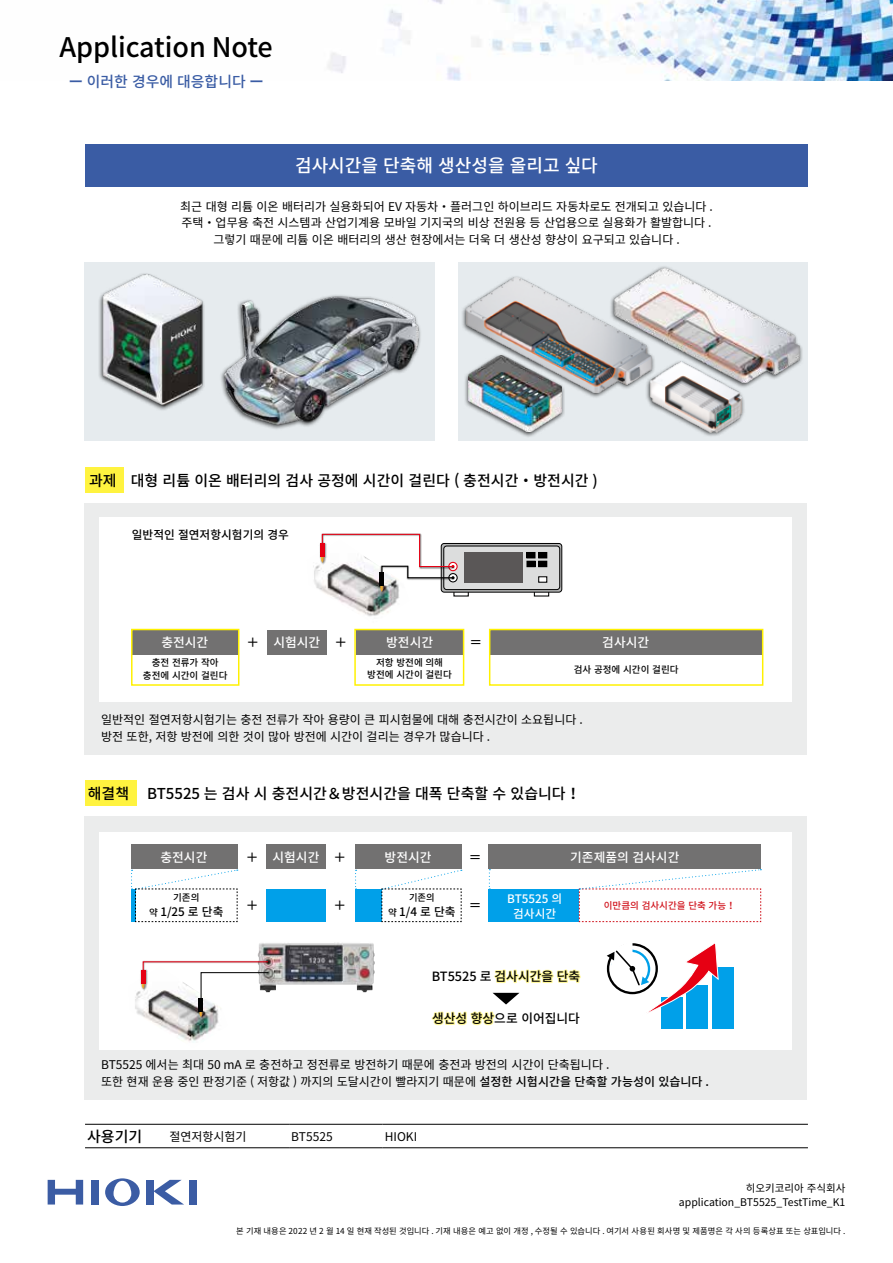
<style>
.page{position:relative;width:893px;height:1263px;background:#fff}
.page>*{position:absolute;margin:0;border:0;box-sizing:border-box;transform-origin:0 0}
.t1{font:500 27px "Noto Sans CJ Kkr";letter-spacing:-.005em;color:#000}
.t2{font:500 18px "Noto Sans CJ Kkr";color:#fff}
.t3{font:500 15px "Noto Sans CJ Kkr";color:#000}
.t4{font:500 14.85px "Noto Sans CJ Kkr";color:#3a5ca4}
.t5{font:500 12.75px "Noto Sans CJ Kkr";color:#fff}
.t6{font:500 12.75px "Noto Sans CJ Kkr";color:#000}
.t7{font:12px/16.5px "Noto Sans CJ Kkr";color:#000}
.t8{font:500 11.7px "Noto Sans CJ Kkr";color:#000}
.t9{font:500 11.7px "Noto Sans CJ Kkr";color:#fff}
.t10{font:10.5px/13.5px "Noto Sans CJ Kkr";color:#000;text-align:right}
.t11{font:500 9.6px/12.8px "Noto Sans CJ Kkr";color:#000;text-align:center}
.t12{font:500 9.6px "Noto Sans CJ Kkr";color:#d0121b}
.t13{font:8.25px "Noto Sans CJ Kkr";letter-spacing:.005em;color:#000}
.s1{color:#fff899}
.s2{font-weight:500}
</style>
<div class="page">
<svg style="left:48px;top:1180px;width:35px;height:24px"></svg>
<div style="left:91px;top:1180px;width:8px;height:24px;background:#3b5ca4"></div>
<svg style="left:105px;top:1178px;width:35px;height:28px"></svg>
<div style="left:146px;top:1180px;width:7px;height:24px;background:#3b5ca4"></div>
<svg style="left:153px;top:1180px;width:30px;height:24px"></svg>
<div style="left:189px;top:1180px;width:7px;height:24px;background:#3b5ca4"></div>
<img style="left:328px;top:0;width:565px;height:81px">
<div style="left:84px;top:816px;width:723px;height:284px;background:#ebecec"></div>
<div style="left:100px;top:832px;width:692px;height:217px;background:#fff"></div>
<div style="left:84px;top:503px;width:723px;height:252px;background:#ebecec"></div>
<div style="left:85px;top:467px;width:38px;height:26px;background:#fff33f"></div>
<hr style="left:85px;top:1124px;width:204px;height:1px;background:#000">
<hr style="left:289px;top:1124px;width:94px;height:1px;background:#000">
<hr style="left:383px;top:1124px;width:425px;height:1px;background:#000">
<hr style="left:85px;top:1147px;width:204px;height:1px;background:#000">
<hr style="left:289px;top:1147px;width:94px;height:1px;background:#000">
<hr style="left:383px;top:1147px;width:425px;height:1px;background:#000">
<div style="left:85px;top:144px;width:723px;height:43px;background:#3a5ca4"></div>
<div style="left:85px;top:781px;width:51px;height:25px;background:#fff33f"></div>
<div style="left:100px;top:517px;width:692px;height:185px;background:#fff"></div>
<div style="left:458px;top:262px;width:349px;height:178px;background:#e6ebee"></div>
<div style="left:84px;top:262px;width:351px;height:178px;background:#e6ebee"></div>
<img style="left:99px;top:273px;width:106px;height:137px">
<div style="left:645px;top:360px;width:101px;height:78px;background:#000;opacity:.75"></div>
<img style="left:650px;top:388px;width:92px;height:44px">
<div style="left:609px;top:265px;width:194px;height:123px;background:#000;opacity:.75"></div>
<img style="left:614px;top:267px;width:186px;height:115px">
<div style="left:489px;top:889px;width:90px;height:33px;background:#00a0e9"></div>
<div style="left:355px;top:889px;width:27px;height:33px;background:#00a0e9"></div>
<svg style="left:355px;top:870px;width:2px;height:19px"></svg>
<svg style="left:131px;top:869px;width:107px;height:53px"></svg>
<svg style="left:381px;top:869px;width:81px;height:53px"></svg>
<div style="left:489px;top:845px;width:272px;height:24px;background:#727171"></div>
<div style="left:131px;top:845px;width:106px;height:24px;background:#727171"></div>
<div style="left:266px;top:845px;width:60px;height:24px;background:#727171"></div>
<div style="left:355px;top:845px;width:106px;height:24px;background:#727171"></div>
<div style="left:266px;top:889px;width:60px;height:33px;background:#00a0e9"></div>
<svg style="left:489px;top:869px;width:1px;height:20px"></svg>
<svg style="left:579px;top:869px;width:182px;height:53px"></svg>
<div style="left:534px;top:591px;width:15px;height:5px;border:1px solid #000"></div>
<div style="left:441px;top:543px;width:121px;height:49px;border:1px solid #000;border-radius:3px"></div>
<div style="left:444px;top:546px;width:116px;height:44px;background:#dcdddd;border-radius:3px"></div>
<div style="left:443px;top:546px;width:117px;height:44px;border:1px solid #000;border-radius:3px"></div>
<div style="left:448px;top:562px;width:10px;height:9px;border:1px solid #e60013;border-radius:50%"></div>
<div style="left:448px;top:573px;width:10px;height:9px;border:1px solid #000;border-radius:50%"></div>
<div style="left:464px;top:552px;width:58px;height:30px;background:#5a5757"></div>
<div style="left:527px;top:552px;width:8px;height:6px;background:#000"></div>
<div style="left:526px;top:552px;width:9px;height:6px;border:1px solid #000"></div>
<div style="left:539px;top:552px;width:8px;height:6px;background:#000"></div>
<div style="left:538px;top:552px;width:9px;height:6px;border:1px solid #000"></div>
<div style="left:527px;top:561px;width:8px;height:6px;background:#000"></div>
<div style="left:526px;top:561px;width:10px;height:6px;border:1px solid #000"></div>
<div style="left:539px;top:561px;width:8px;height:6px;background:#000"></div>
<div style="left:538px;top:561px;width:9px;height:6px;border:1px solid #000"></div>
<div style="left:539px;top:577px;width:8px;height:5px;background:#fff"></div>
<div style="left:538px;top:576px;width:9px;height:7px;border:1px solid #000"></div>
<img style="left:313px;top:565px;width:86px;height:51px">
<img style="left:319px;top:544px;width:2px;height:18px">
<div style="left:320px;top:543px;width:5px;height:14px;background:#e60013"></div>
<img style="left:455px;top:564px;width:1px;height:17px">
<svg style="left:321px;top:533px;width:134px;height:59px"></svg>
<img style="left:258px;top:943px;width:2px;height:17px">
<img style="left:135px;top:991px;width:84px;height:52px">
<img style="left:144px;top:960px;width:127px;height:23px">
<img style="left:140px;top:969px;width:2px;height:19px">
<hr style="left:141px;top:970px;width:4px;height:13px;background:#e60013">
<svg style="left:142px;top:961px;width:127px;height:56px"></svg>
<hr style="left:199px;top:998px;width:4px;height:14px;background:#000">
<div style="left:661px;top:997px;width:22px;height:32px;background:#00a0e9"></div>
<div style="left:686px;top:986px;width:22px;height:43px;background:#00a0e9"></div>
<div style="left:712px;top:967px;width:22px;height:62px;background:#00a0e9"></div>
<svg style="left:607px;top:943px;width:112px;height:70px"></svg>
<svg style="left:493px;top:993px;width:26px;height:11px"></svg>
<div style="left:490px;top:630px;width:272px;height:24px;background:#727171"></div>
<div style="left:132px;top:630px;width:106px;height:24px;background:#727171"></div>
<div style="left:267px;top:630px;width:60px;height:24px;background:#727171"></div>
<div style="left:356px;top:630px;width:106px;height:24px;background:#727171"></div>
<div style="left:131px;top:629px;width:108px;height:57px;border:1px solid #fff100"></div>
<div style="left:354px;top:629px;width:110px;height:57px;border:1px solid #fff100"></div>
<div style="left:489px;top:629px;width:274px;height:57px;border:1px solid #fff100"></div>
<div style="left:464px;top:353px;width:101px;height:85px;background:#000;opacity:.75"></div>
<img style="left:469px;top:399px;width:92px;height:33px">
<div style="left:461px;top:276px;width:195px;height:123px;background:#000;opacity:.75"></div>
<img style="left:466px;top:278px;width:186px;height:115px">
<img style="left:210px;top:295px;width:225px;height:146px">
<h1 class="t1" style="left:60px;top:31px;width:215px">Application Note</h1>
<p class="t4" style="left:69px;top:73px;width:197px">ー 이러한 경우에 대응합니다 ー</p>
<h2 class="t2" style="left:295px;top:156px;width:304px">검사시간을 단축해 생산성을 올리고 싶다</h2>
<p class="t7" style="left:180px;top:199px;width:534px;text-align:center">최근 대형 리튬 이온 배터리가 실용화되어 EV 자동차・플러그인 하이브리드 자동차로도 전개되고 있습니다 . 주택・업무용 축전 시스템과 산업기계용 모바일 기지국의 비상 전원용 등 산업용으로 실용화가 활발합니다 . 그렇기 때문에 리튬 이온 배터리의 생산 현장에서는 더욱 더 생산성 향상이 요구되고 있습니다 .</p>
<p class="t3" style="left:89px;top:472px;width:29px">과제</p>
<p class="t3" style="left:131px;top:472px;width:468px">대형 리튬 이온 배터리의 검사 공정에 시간이 걸린다 ( 충전시간・방전시간 (</p>
<p class="t8" style="left:132px;top:528px;width:159px">일반적인 절연저항시험기의 경우</p>
<p class="t5" style="left:273px;top:635px;width:48px">시험시간</p>
<p class="t5" style="left:161px;top:635px;width:48px">충전시간</p>
<p class="t11" style="left:143px;top:657px;width:86px">충전 전류가 작아 충전에 시간이 걸린다</p>
<p class="t11" style="left:376px;top:656px;width:68px">저항 방전에 의해</p>
<p class="t5" style="left:386px;top:635px;width:48px">방전시간</p>
<p class="t6" style="left:247px;top:635px;width:14px">＋</p>
<p class="t6" style="left:334px;top:635px;width:14px">＋</p>
<p class="t11" style="left:367px;top:669px;width:86px">방전에 시간이 걸린다</p>
<p class="t6" style="left:470px;top:635px;width:14px">＝</p>
<p class="t5" style="left:602px;top:635px;width:48px">검사시간</p>
<p class="t11" style="left:574px;top:664px;width:106px">검사 공정에 시간이 걸린다</p>
<p class="t7" style="left:101px;top:712px;width:483px">일반적인 절연저항시험기는 충전 전류가 작아 용량이 큰 피시험물에 대해 충전시간이 소요됩니다 . 방전 또한, 저항 방전에 의한 것이 많아 방전에 시간이 걸리는 경우가 많습니다 .</p>
<p class="t3" style="left:88px;top:785px;width:43px">해결책</p>
<p class="t3" style="left:147px;top:785px;width:435px">BT5525 는 검사 시 충전시간＆방전시간을 대폭 단축할 수 있습니다!</p>
<p class="t5" style="left:160px;top:850px;width:48px">충전시간</p>
<p class="t11" style="left:173px;top:891px;width:28px">기존의</p>
<p class="t8" style="left:160px;top:905px;width:65px">1/25 로 단축</p>
<p class="t11" style="left:149px;top:906px;width:10px">약</p>
<p class="t6" style="left:246px;top:850px;width:14px">＋</p>
<p class="t6" style="left:246px;top:898px;width:14px">＋</p>
<p class="t5" style="left:272px;top:850px;width:48px">시험시간</p>
<p class="t6" style="left:333px;top:850px;width:14px">＋</p>
<p class="t6" style="left:333px;top:898px;width:14px">＋</p>
<p class="t5" style="left:385px;top:850px;width:48px">방전시간</p>
<p class="t6" style="left:469px;top:850px;width:14px">＝</p>
<p class="t5" style="left:570px;top:850px;width:111px">기존제품의 검사시간</p>
<p class="t11" style="left:409px;top:891px;width:27px">기존의</p>
<p class="t8" style="left:399px;top:905px;width:58px">1/4 로 단축</p>
<p class="t11" style="left:388px;top:906px;width:10px">약</p>
<p class="t6" style="left:469px;top:898px;width:14px">＝</p>
<p class="t9" style="left:507px;top:892px;width:56px">BT5525 의</p>
<p class="t9" style="left:513px;top:907px;width:45px">검사시간</p>
<p class="t12" style="left:604px;top:900px;width:134px">이만큼의 검사시간을 단축 가능!</p>
<p class="t6" style="left:432px;top:969px;width:150px">BT5525 로 <span class="s1">검사시간을 단축</span></p>
<p class="t6" style="left:432px;top:1011px;width:149px"><span class="s1">생산성 향상</span>으로 이어집니다</p>
<p class="t7" style="left:101px;top:1057px;width:609px">BT5525 에서는 최대 50 mA 로 충전하고 정전류로 방전하기 때문에 충전과 방전의 시간이 단축됩니다 .<br>또한 현재 운용 중인 판정기준 ( 저항값 ) 까지의 도달시간이 빨라지기 때문에 <span class="s2">설정한 시험시간을 단축할 가능성이 있습니다 .</span></p>
<p class="t3" style="left:87px;top:1128px;width:57px">사용기기</p>
<p class="t7" style="left:169px;top:1128px;width:79px">절연저항시험기</p>
<p class="t7" style="left:291px;top:1128px;width:43px">BT5525</p>
<p class="t7" style="left:385px;top:1128px;width:34px">HIOKI</p>
<p class="t10" style="left:679px;top:1181px;width:168px">히오키코리아 주식회사 application_BT5525_TestTime K_ 1</p>
<p class="t13" style="left:236px;top:1227px;width:611px">본 기재 내용은 2022 년 2 월 14 일 현재 작성된 것입니다 . 기재 내용은 예고 없이 개정 , 수정될 수 있습니다 . 여기서 사용된 회사명 및 제품명은 각 사의 등록상표 또는 상표입니다 .</p>
</div>
